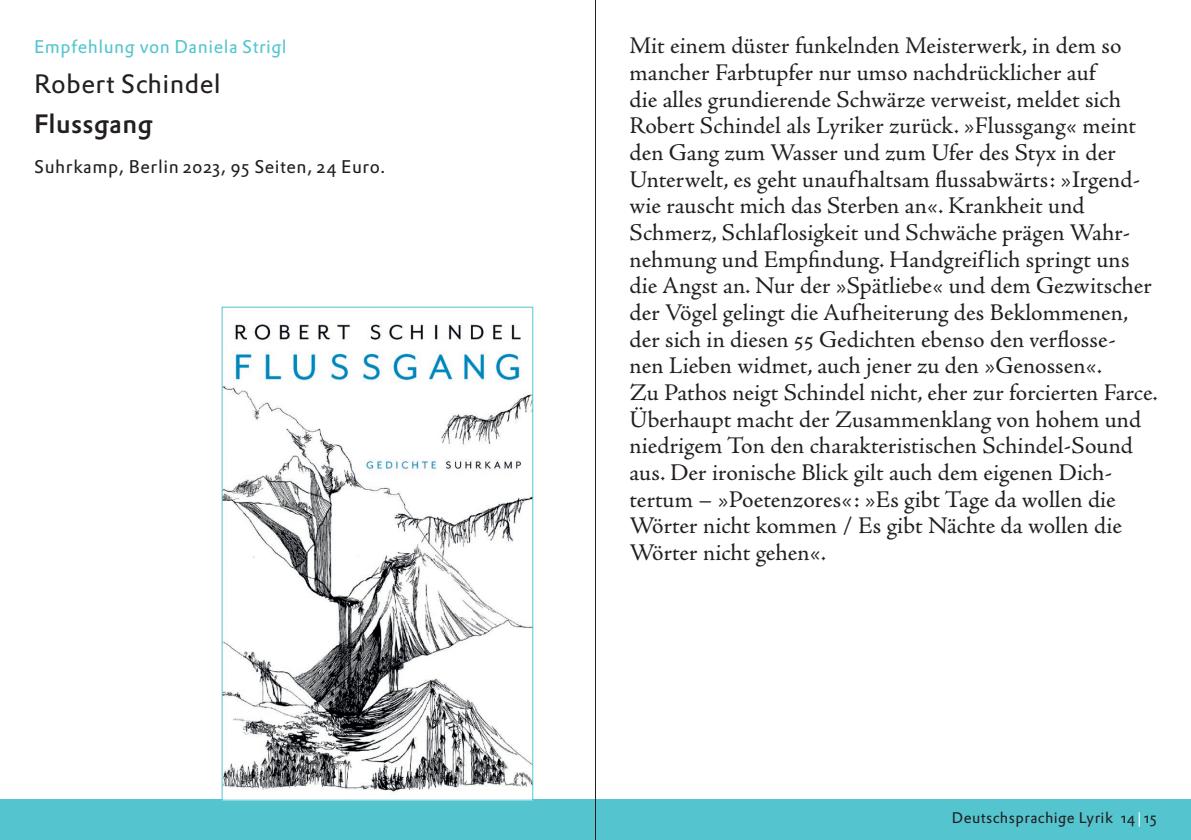
<style>
.page{position:relative;width:1191px;height:840px;background:#fff}
.page>*{position:absolute;margin:0;border:0;box-sizing:border-box;transform-origin:0 0}
.t1{font:26px "DTL Prokyon ST";letter-spacing:.015em;color:#231f20}
.t2{font:26px "DTL Prokyon ST Medium";letter-spacing:.015em;color:#231f20}
.t3{font:24px/26.6px "Adobe Jenson Pro";letter-spacing:.005em;color:#231f20}
.t4{font:18px "DTL Prokyon ST";letter-spacing:.03em;color:#231f20}
.t5{font:18px "DTL Prokyon ST";letter-spacing:.03em;color:#54c5cf}
.t6{font:15px "DTL Prokyon ST";letter-spacing:.03em;color:#231f20}
.s1{color:#fff}
</style>
<div class="page">
<div style="left:0;top:799px;width:1191px;height:40px;background:#54c5cf"></div>
<img style="left:224px;top:324px;width:307px;height:469px">
<div style="left:222px;top:307px;width:311px;height:493px;border:1px solid #54c5cf"></div>
<hr style="left:595px;top:0;width:1px;height:839px;background:#231f20">
<p class="t5" style="left:34px;top:35px;width:254px">Empfehlung von Daniela Strigl</p>
<p class="t1" style="left:34px;top:67px;width:188px">Robert Schindel</p>
<p class="t2" style="left:34px;top:107px;width:120px">Flussgang</p>
<p class="t4" style="left:34px;top:155px;width:353px">Suhrkamp, Berlin 2023, 95 Seiten, 24 Euro.</p>
<p class="t3" style="left:629px;top:33px;width:529px">Mit einem düster funkelnden Meisterwerk, in dem so mancher Farbtupfer nur umso nachdrücklicher auf<br>die alles grundierende Schwärze verweist, meldet sich Robert Schindel als Lyriker zurück. »Flussgang« meint den Gang zum Wasser und zum Ufer des Styx in der Unterwelt, es geht unaufhaltsam flussabwärts: »Irgend&shy;wie rauscht mich das Sterben an«. Krankheit und Schmerz, Schlaflosigkeit und Schwäche prägen Wahr&shy;nehmung und Empfindung. Handgreiflich springt uns die Angst an. Nur der »Spätliebe« und dem Gezwitscher der Vögel gelingt die Aufheiterung des Beklommenen, der sich in diesen 55 Gedichten ebenso den verflosse-<br>nen Lieben widmet, auch jener zu den »Genossen«.<br>Zu Pathos neigt Schindel nicht, eher zur forcierten Farce.<br>Überhaupt macht der Zusammenklang von hohem und niedrigem Ton den charakteristischen Schindel-Sound aus. Der ironische Blick gilt auch dem eigenen Dich&shy;tertum – »Poetenzores«: »Es gibt Tage da wollen die Wörter nicht kommen / Es gibt Nächte da wollen die Wörter nicht gehen«.</p>
<p class="t6" style="left:952px;top:807px;width:207px">Deutschsprachige Lyrik 14<span class="s1">|</span>15</p>
</div>
